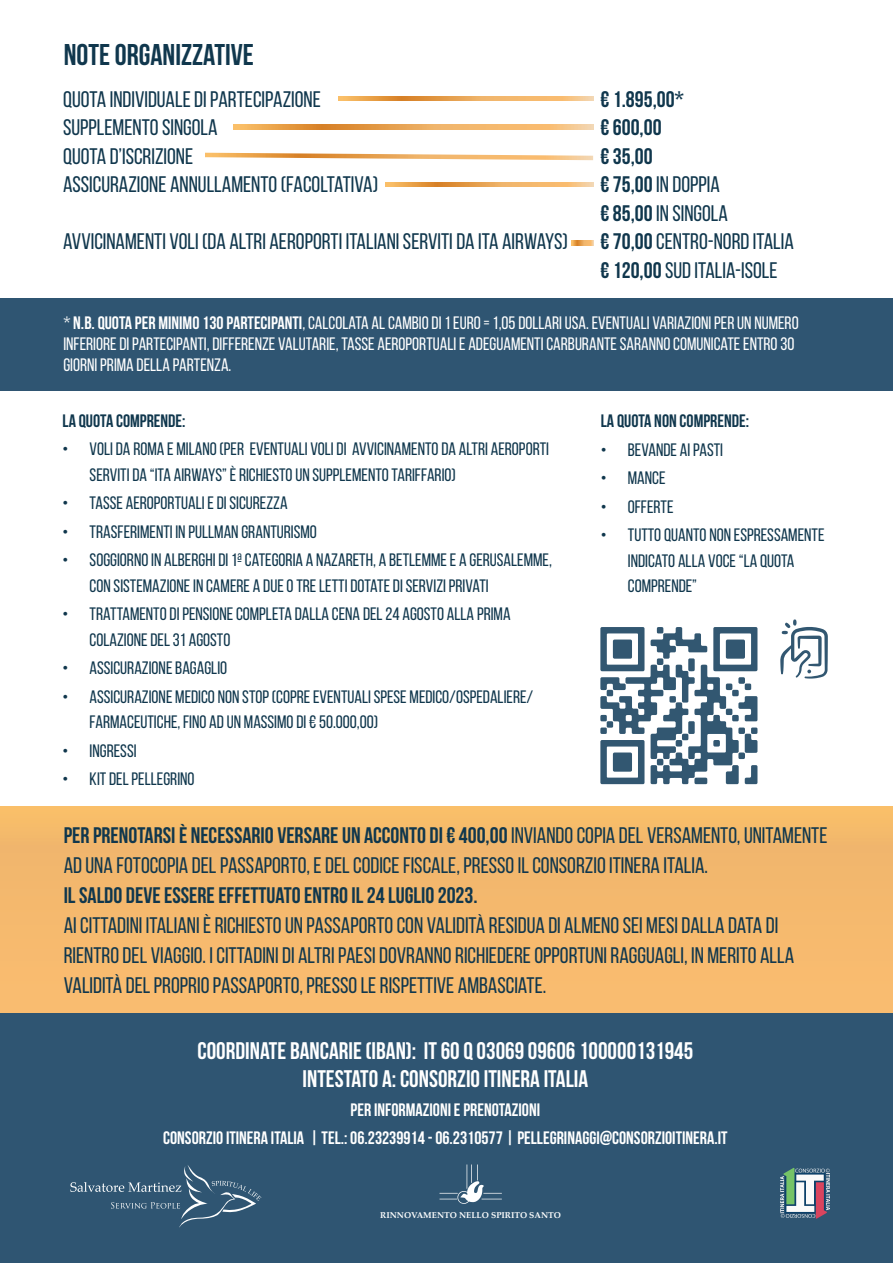
<style>
.page{position:relative;width:893px;height:1263px;background:#fff}
.page>*{position:absolute;margin:0;border:0;box-sizing:border-box;transform-origin:0 0}
.t1{font:700 30px "Bebas Neue";color:#10374d}
.t2{font:700 24px/28.5px "Bebas Neue";color:#fff;text-align:center}
.t3{font:22.5px/28.5px "Bebas Neue";color:#10374d}
.t4{font:700 22.5px "Bebas Neue";color:#10374d}
.t5{font:18px/25.5px "Bebas Neue";color:#10374d}
.t6{font:18px/21px "Bebas Neue";color:#fff}
.t7{font:700 18px/28.5px "Bebas Neue";color:#fff;text-align:center}
.t8{font:700 18px "Bebas Neue";color:#10374d}
.t9{font:700 8.55px "Palatino";color:#fff}
.s1{font-weight:700}
</style>
<div class="page">
<div style="left:0;top:807px;width:893px;height:207px;background:#f6ba6e"></div>
<div style="left:0;top:299px;width:893px;height:92px;background:#2f5572"></div>
<div style="left:0;top:1014px;width:893px;height:249px;background:#2f5572"></div>
<svg style="left:339px;top:96px;width:254px;height:5px"></svg>
<svg style="left:233px;top:125px;width:360px;height:4px"></svg>
<svg style="left:205px;top:153px;width:388px;height:7px"></svg>
<svg style="left:386px;top:182px;width:207px;height:5px"></svg>
<svg style="left:571px;top:241px;width:22px;height:4px"></svg>
<svg style="left:780px;top:1168px;width:50px;height:51px;background:#8d979e"></svg>
<svg style="left:70px;top:1165px;width:191px;height:62px"></svg>
<svg style="left:439px;top:1164px;width:63px;height:40px"></svg>
<svg style="left:600px;top:627px;width:157px;height:157px"></svg>
<svg style="left:780px;top:619px;width:48px;height:60px"></svg>
<h1 class="t1" style="left:64px;top:38px;width:192px">NOTE ORGANIZZATIVE</h1>
<p class="t3" style="left:63px;top:84px;width:317px">QUOTA INDIVIDUALE DI PARTECIPAZIONE<br>SUPPLEMENTO SINGOLA<br>QUOTA D’ISCRIZIONE<br>ASSICURAZIONE ANNULLAMENTO (FACOLTATIVA)</p>
<p class="t3" style="left:63px;top:227px;width:506px">AVVICINAMENTI VOLI (DA ALTRI AEROPORTI ITALIANI SERVITI DA ITA AIRWAYS)</p>
<p class="t3" style="left:600px;top:84px;width:195px"><span class="s1">€ 1.895,00*<br>€ 600,00<br>€ 35,00<br>€ 75,00</span> IN DOPPIA<br><span class="s1">€ 85,00</span> IN SINGOLA<br><span class="s1">€ 70,00</span> CENTRO-NORD ITALIA <span class="s1">€ 120,00</span> SUD ITALIA-ISOLE</p>
<p class="t6" style="left:63px;top:312px;width:737px">* <span class="s1">N.B. QUOTA PER MINIMO 130 PARTECIPANTI</span>, CALCOLATA AL CAMBIO DI 1 EURO = 1,05 DOLLARI USA. EVENTUALI VARIAZIONI PER UN NUMERO<br>INFERIORE DI PARTECIPANTI, DIFFERENZE VALUTARIE, TASSE AEROPORTUALI E ADEGUAMENTI CARBURANTE SARANNO COMUNICATE ENTRO 30<br>GIORNI PRIMA DELLA PARTENZA.</p>
<p class="t8" style="left:63px;top:411px;width:124px">LA QUOTA COMPRENDE:</p>
<p class="t5" style="left:90px;top:436px;width:461px;text-indent:-27px">• VOLI DA ROMA E MILANO (PER EVENTUALI VOLI DI AVVICINAMENTO DA ALTRI AEROPORTI<br>SERVITI DA “ITA AIRWAYS” È RICHIESTO UN SUPPLEMENTO TARIFFARIO)</p>
<p class="t5" style="left:63px;top:490px;width:226px">• TASSE AEROPORTUALI E DI SICUREZZA</p>
<p class="t5" style="left:63px;top:518px;width:256px">• TRASFERIMENTI IN PULLMAN GRANTURISMO</p>
<p class="t5" style="left:90px;top:547px;width:464px;text-indent:-27px">• SOGGIORNO IN ALBERGHI DI 1ª CATEGORIA A NAZARETH, A BETLEMME E A GERUSALEMME,<br>CON SISTEMAZIONE IN CAMERE A DUE O TRE LETTI DOTATE DI SERVIZI PRIVATI</p>
<p class="t5" style="left:90px;top:601px;width:422px;text-indent:-27px">• TRATTAMENTO DI PENSIONE COMPLETA DALLA CENA DEL 24 AGOSTO ALLA PRIMA<br>COLAZIONE DEL 31 AGOSTO</p>
<p class="t5" style="left:63px;top:655px;width:166px">• ASSICURAZIONE BAGAGLIO</p>
<p class="t5" style="left:90px;top:683px;width:445px;text-indent:-27px">• ASSICURAZIONE MEDICO NON STOP (COPRE EVENTUALI SPESE MEDICO/OSPEDALIERE/<br>FARMACEUTICHE, FINO AD UN MASSIMO DI € 50.000,00)</p>
<p class="t5" style="left:63px;top:737px;width:75px">• INGRESSI</p>
<p class="t5" style="left:63px;top:766px;width:133px">• KIT DEL PELLEGRINO</p>
<p class="t8" style="left:601px;top:411px;width:150px">LA QUOTA NON COMPRENDE:</p>
<p class="t5" style="left:601px;top:437px;width:124px">• BEVANDE AI PASTI</p>
<p class="t5" style="left:601px;top:465px;width:66px">• MANCE</p>
<p class="t5" style="left:601px;top:494px;width:74px">• OFFERTE</p>
<p class="t5" style="left:628px;top:522px;width:198px;text-indent:-27px">• TUTTO QUANTO NON ESPRESSAMENTE<br>INDICATO ALLA VOCE “LA QUOTA<br>COMPRENDE”</p>
<p class="t3" style="left:64px;top:820px;width:765px;line-height:30px"><span class="s1">PER PRENOTARSI È NECESSARIO VERSARE UN ACCONTO DI € 400,00</span> INVIANDO COPIA DEL VERSAMENTO, UNITAMENTE<br>AD UNA FOTOCOPIA DEL PASSAPORTO, E DEL CODICE FISCALE, PRESSO IL CONSORZIO ITINERA ITALIA.</p>
<p class="t4" style="left:64px;top:883px;width:415px">IL SALDO DEVE ESSERE EFFETTUATO ENTRO IL 24 LUGLIO 2023.</p>
<p class="t3" style="left:64px;top:910px;width:732px;line-height:30px">AI CITTADINI ITALIANI È RICHIESTO UN PASSAPORTO CON VALIDITÀ RESIDUA DI ALMENO SEI MESI DALLA DATA DI<br>RIENTRO DEL VIAGGIO. I CITTADINI DI ALTRI PAESI DOVRANNO RICHIEDERE OPPORTUNI RAGGUAGLI, IN MERITO ALLA<br>VALIDITÀ DEL PROPRIO PASSAPORTO, PRESSO LE RISPETTIVE AMBASCIATE.</p>
<p class="t2" style="left:198px;top:1036px;width:497px">COORDINATE BANCARIE (IBAN): IT 60 Q 03069 09606 100000131945<br>INTESTATO A: CONSORZIO ITINERA ITALIA</p>
<p class="t7" style="left:163px;top:1095px;width:566px">PER INFORMAZIONI E PRENOTAZIONI<br>CONSORZIO ITINERA ITALIA | TEL.: 06.23239914 - 06.2310577 | PELLEGRINAGGI@CONSORZIOITINERA.IT</p>
<p class="t9" style="left:380px;top:1208px;width:182px">RINNOVAMENTO NELLO SPIRITO SANTO</p>
</div>
